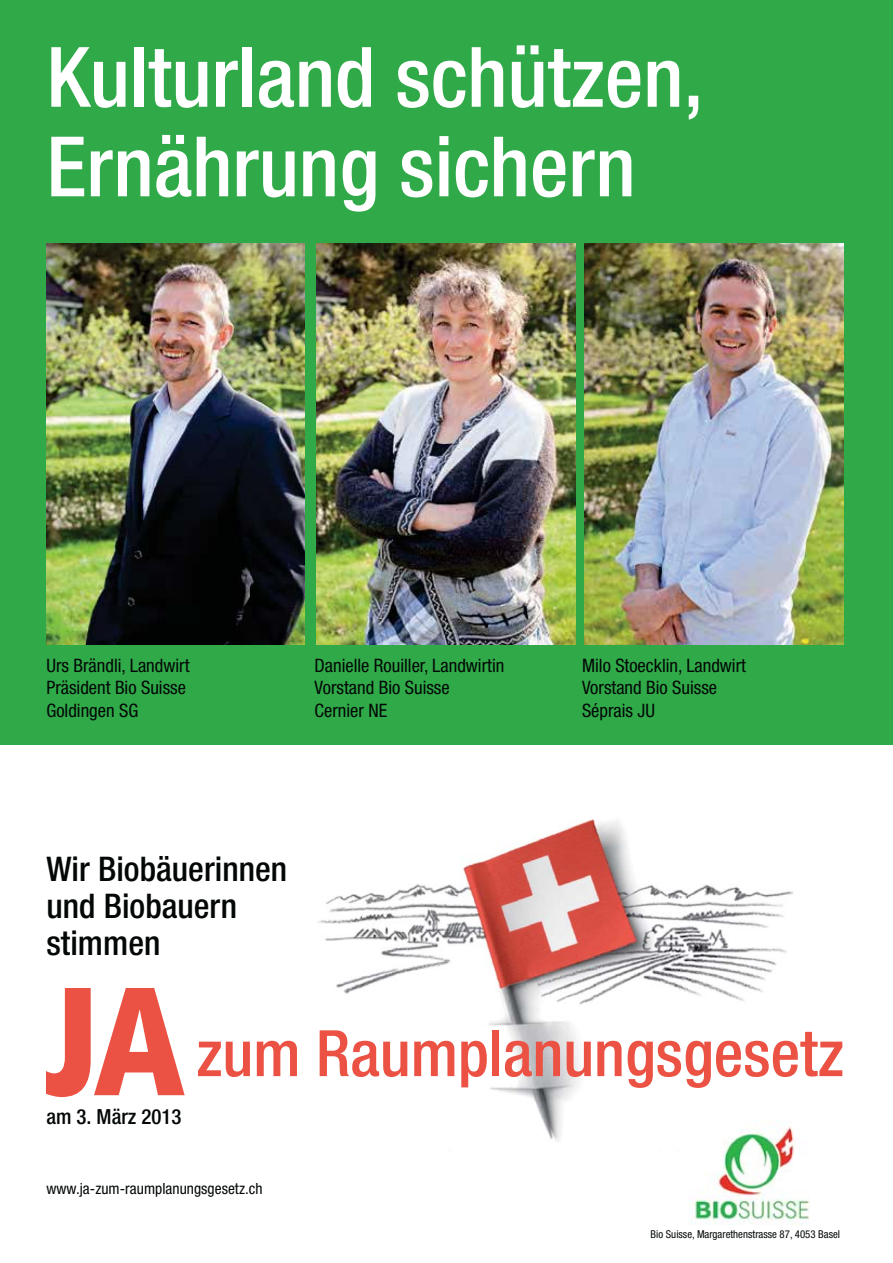
<style>
.page{position:relative;width:893px;height:1263px;background:#fff}
.page>*{position:absolute;margin:0;border:0;box-sizing:border-box;transform-origin:0 0}
.t1{font:500 condensed 83.4px/89.6px "Helvetica Neue";color:#fff}
.t2{font:500 condensed 64.05px "Helvetica Neue";color:#eb5243}
.t3{font:500 condensed 34.05px/37px "Helvetica Neue";color:#030806}
.t4{font:500 condensed 20.85px "Helvetica Neue";color:#030806}
.t5{font:condensed 18.6px/22.2px "Helvetica Neue";color:#030806}
.t6{font:condensed 15.45px "Helvetica Neue";letter-spacing:.005em;color:#030806}
.t7{font:condensed 10.8px "Helvetica Neue";color:#030806}
</style>
<div class="page">
<div style="left:0;top:0;width:893px;height:745px;background:#30aa49"></div>
<img style="left:46px;top:243px;width:259px;height:402px">
<img style="left:317px;top:243px;width:258px;height:402px">
<img style="left:585px;top:243px;width:258px;height:402px">
<img style="left:318px;top:819px;width:475px;height:322px">
<svg style="left:46px;top:988px;width:139px;height:109px"></svg>
<img style="left:688px;top:1120px;width:122px;height:104px">
<h1 class="t1" style="left:46px;top:40px;width:658px">Kulturland schützen,<br>Ernährung sichern</h1>
<p class="t5" style="left:46px;top:656px;width:145px">Urs Brändli, Landwirt<br>Präsident Bio Suisse<br>Goldingen SG</p>
<p class="t5" style="left:315px;top:656px;width:191px">Danielle Rouiller, Landwirtin<br>Vorstand Bio Suisse<br>Cernier NE</p>
<p class="t5" style="left:582px;top:656px;width:165px">Milo Stoecklin, Landwirt<br>Vorstand Bio Suisse<br>Séprais JU</p>
<h3 class="t3" style="left:46px;top:853px;width:242px">Wir Biobäuerinnen und Biobauern stimmen</h3>
<p class="t4" style="left:46px;top:1109px;width:137px">am 3. März 2013</p>
<h2 class="t2" style="left:196px;top:1030px;width:649px">zum Raumplanungsgesetz</h2>
<p class="t6" style="left:46px;top:1183px;width:218px">www.ja-zum-raumplanungsgesetz.ch</p>
<p class="t7" style="left:651px;top:1230px;width:191px">Bio Suisse, Margarethenstrasse 87, 4053 Basel</p>
</div>
